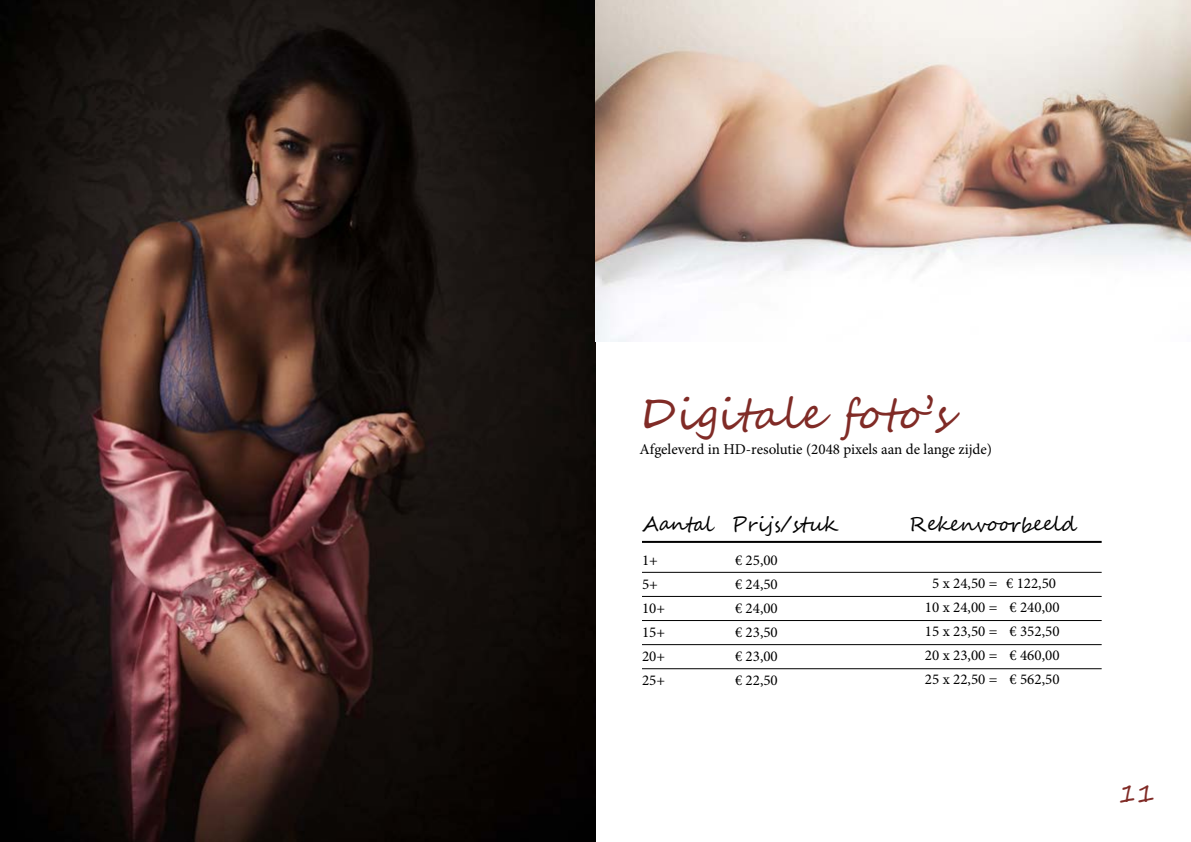
<style>
.page{position:relative;width:1191px;height:842px;background:#fff}
.page>*{position:absolute;margin:0;border:0;box-sizing:border-box;transform-origin:0 0}
.t1{font:43px "Segoe Script";color:#802b26}
.t2{font:25px "Segoe Script";color:#802b26}
.t3{font:20px "Segoe Script";color:#000}
.t4{font:15px/24px "Minion Pro";color:#000}
</style>
<div class="page">
<img style="left:0;top:0;width:595px;height:842px">
<img style="left:595px;top:0;width:596px;height:342px">
<hr style="left:642px;top:541px;width:459px;height:2px;background:#000">
<hr style="left:642px;top:572px;width:459px;height:1px;background:#000">
<hr style="left:642px;top:596px;width:459px;height:1px;background:#000">
<hr style="left:642px;top:620px;width:459px;height:1px;background:#000">
<hr style="left:642px;top:644px;width:459px;height:1px;background:#000">
<hr style="left:642px;top:668px;width:459px;height:1px;background:#000">
<h1 class="t1" style="left:639px;top:379px;width:314px">Digitale foto’s</h1>
<p class="t4" style="left:639px;top:437px;width:354px">Afgeleverd in HD-resolutie (2048 pixels aan de lange zijde)</p>
<h3 class="t3" style="left:642px;top:508px;width:197px">Aantal Prijs/stuk</h3>
<p class="t4" style="left:642px;top:548px;width:25px">1+<br>5+<br>10+<br>15+<br>20+<br>25+</p>
<p class="t4" style="left:735px;top:548px;width:44px;text-align:justify">€ 25,00 € 24,50 € 24,00 € 23,50 € 23,00 € 22,50</p>
<h3 class="t3" style="left:909px;top:508px;width:169px">Rekenvoorbeeld</h3>
<p class="t4" style="left:925px;top:571px;width:74px;text-align:center">5 x 24,50 =<br>10 x 24,00 =<br>15 x 23,50 =<br>20 x 23,00 =<br>25 x 22,50 =</p>
<p class="t4" style="left:1006px;top:571px;width:55px">€ 122,50 € 240,00 € 352,50 € 460,00 € 562,50</p>
<h2 class="t2" style="left:1118px;top:773px;width:38px">11</h2>
</div>
